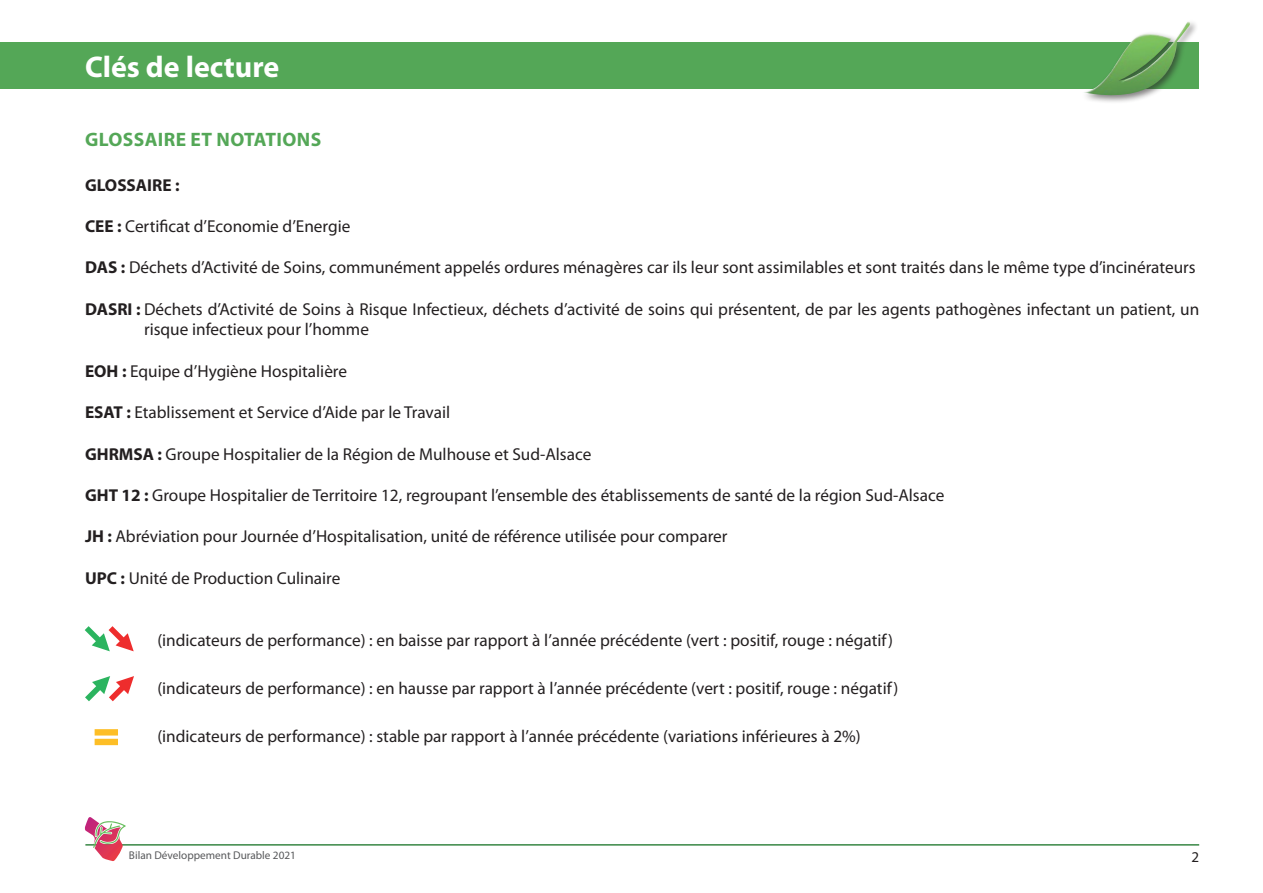
<style>
.page{position:relative;width:1263px;height:893px;background:#fff}
.page>*{position:absolute;margin:0;border:0;box-sizing:border-box;transform-origin:0 0}
.t1{font:700 30px "Myriad Pro";color:#fff}
.t2{font:700 19.5px "Myriad Pro";letter-spacing:.02em;color:#54a757}
.t3{font:17.25px/20.7px "Myriad Pro";color:#231f20}
.t4{font:700 17.25px "Myriad Pro";color:#231f20}
.t5{font:15px "Myriad Pro";color:#231f20}
.t6{font:11.25px "Myriad Pro";color:#57585a}
.s1{font-weight:700}
</style>
<div class="page">
<div style="left:0;top:43px;width:1199px;height:46px;background:#54a757"></div>
<hr style="left:85px;top:844px;width:1114px;height:2px;background:#398745">
<svg style="left:84px;top:817px;width:42px;height:44px"></svg>
<div style="left:1081px;top:19px;width:118px;height:85px;background:#231f20;opacity:.57"></div>
<img style="left:1083px;top:22px;width:108px;height:78px">
<svg style="left:85px;top:626px;width:49px;height:25px"></svg>
<svg style="left:85px;top:676px;width:49px;height:25px"></svg>
<svg style="left:95px;top:729px;width:23px;height:16px"></svg>
<h1 class="t1" style="left:85px;top:47px;width:196px">Clés de lecture</h1>
<p class="t2" style="left:85px;top:127px;width:237px">GLOSSAIRE ET NOTATIONS</p>
<p class="t4" style="left:85px;top:173px;width:96px">GLOSSAIRE :</p>
<p class="t3" style="left:85px;top:216px;width:267px"><span class="s1">CEE :</span> Certificat d’Economie d’Energie</p>
<p class="t3" style="left:85px;top:257px;width:1112px"><span class="s1">DAS :</span> Déchets d’Activité de Soins, communément appelés ordures ménagères car ils leur sont assimilables et sont traités dans le même type d’incinérateurs</p>
<p class="t3" style="left:144px;top:298px;width:1057px;text-indent:-59px"><span class="s1">DASRI :</span> Déchets d’Activité de Soins à Risque Infectieux, déchets d’activité de soins qui présentent, de par les agents pathogènes infectant un patient, un risque infectieux pour l’homme</p>
<p class="t3" style="left:85px;top:360px;width:264px"><span class="s1">EOH :</span> Equipe d’Hygiène Hospitalière</p>
<p class="t3" style="left:85px;top:402px;width:367px"><span class="s1">ESAT :</span> Etablissement et Service d’Aide par le Travail</p>
<p class="t3" style="left:85px;top:443px;width:508px"><span class="s1">GHRMSA :</span> Groupe Hospitalier de la Région de Mulhouse et Sud-Alsace</p>
<p class="t3" style="left:85px;top:485px;width:861px"><span class="s1">GHT 12 :</span> Groupe Hospitalier de Territoire 12, regroupant l’ensemble des établissements de santé de la région Sud-Alsace</p>
<p class="t3" style="left:85px;top:526px;width:644px"><span class="s1">JH :</span> Abréviation pour Journée d’Hospitalisation, unité de référence utilisée pour comparer</p>
<p class="t3" style="left:85px;top:567px;width:257px"><span class="s1">UPC :</span> Unité de Production Culinaire</p>
<p class="t3" style="left:157px;top:630px;width:737px">(indicateurs de performance) : en baisse par rapport à l’année précédente (vert : positif, rouge : négatif)</p>
<p class="t3" style="left:157px;top:678px;width:743px">(indicateurs de performance) : en hausse par rapport à l’année précédente (vert : positif, rouge : négatif)</p>
<p class="t3" style="left:157px;top:726px;width:705px">(indicateurs de performance) : stable par rapport à l’année précédente (variations inférieures à 2%)</p>
<p class="t6" style="left:129px;top:848px;width:169px">Bilan Développement Durable 2021</p>
<p class="t5" style="left:1191px;top:847px;width:9px">2</p>
</div>
